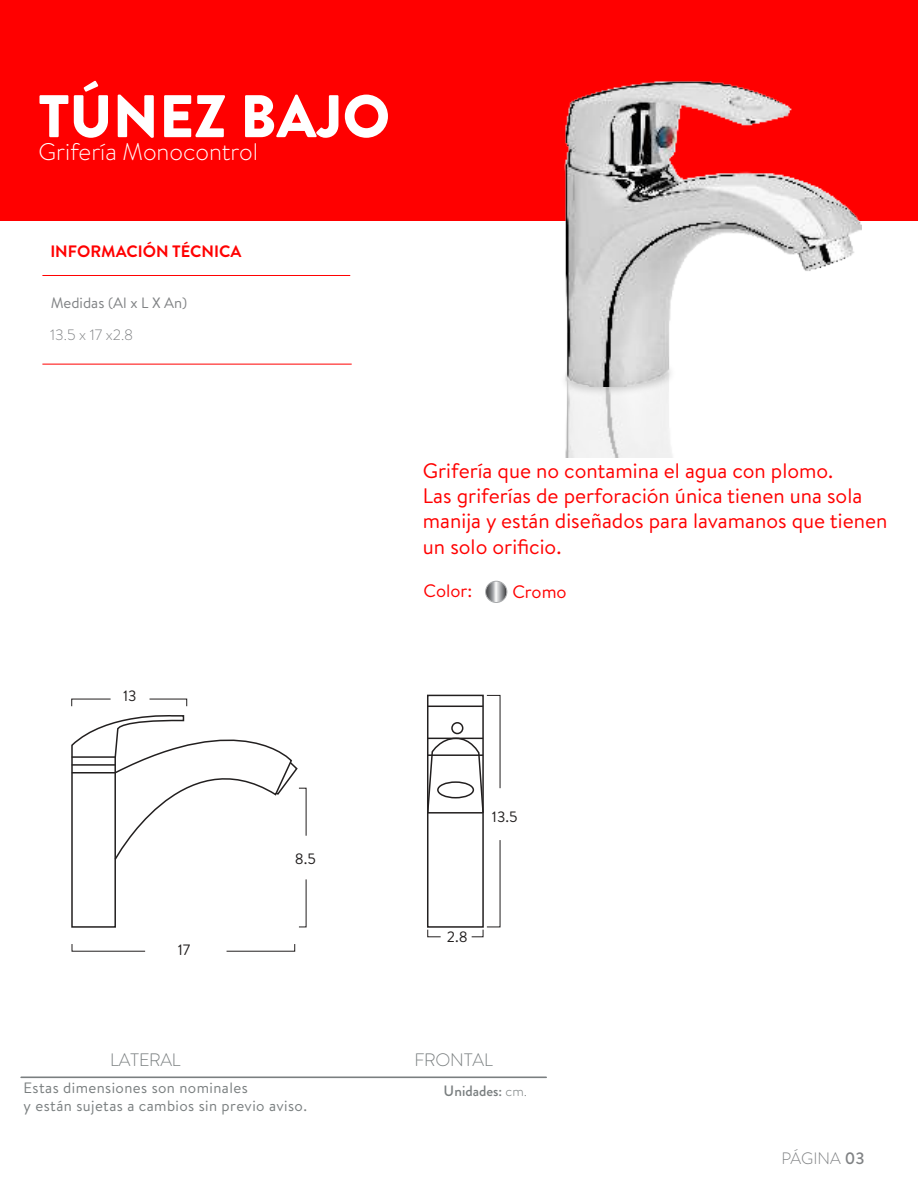
<style>
.page{position:relative;width:918px;height:1188px;background:#fff}
.page>*{position:absolute;margin:0;border:0;box-sizing:border-box;transform-origin:0 0}
.t1{font:900 60px "Brandon Grotesque";color:#fff}
.t2{font:300 24px "Brandon Text";color:#fff}
.t3{font:21px/25.2px "Brandon Text";color:#f00}
.t4{font:300 18px "Brandon Text";letter-spacing:-.015em;color:#7a7f80}
.t5{font:18px "Brandon Text";color:#f00}
.t6{font:700 16.5px "Brandon Text";color:#f00}
.t7{font:300 16.5px "Brandon Text";color:#808284}
.t8{font:15px "Brandon Text";letter-spacing:.025em;color:#797e7f}
.t9{font:15px "Brandon Text";color:#808284}
.t10{font:15px "Brandon Text";color:#221f1f}
.t11{font:500 15px "Brandon Grotesque";color:#797e7f}
.t12{font:300 15px "Brandon Text";color:#808284}
.s1{font-weight:300}
.s2{font-weight:500}
</style>
<div class="page">
<hr style="left:21px;top:1077px;width:525px;height:1px;background:#7a7f80">
<hr style="left:42px;top:364px;width:310px;height:1px;background:#f00">
<hr style="left:42px;top:275px;width:308px;height:1px;background:#f00">
<div style="left:0;top:0;width:918px;height:221px;background:#f00"></div>
<img style="left:565px;top:397px;width:108px;height:61px">
<img style="left:567px;top:387px;width:102px;height:10px">
<img style="left:564px;top:81px;width:298px;height:306px">
<img style="left:487px;top:581px;width:20px;height:20px">
<div style="left:485px;top:581px;width:22px;height:22px;border:1px solid #a7a9ab;border-radius:50%"></div>
<div style="left:427px;top:695px;width:57px;height:233px;border:2px solid #221f1f"></div>
<svg style="left:427px;top:929px;width:14px;height:9px"></svg>
<svg style="left:226px;top:944px;width:69px;height:8px"></svg>
<svg style="left:71px;top:698px;width:236px;height:230px"></svg>
<svg style="left:71px;top:944px;width:75px;height:8px"></svg>
<svg style="left:427px;top:695px;width:74px;height:119px"></svg>
<svg style="left:471px;top:839px;width:30px;height:99px"></svg>
<h1 class="t1" style="left:39px;top:81px;width:353px">TÚNEZ BAJO</h1>
<p class="t2" style="left:39px;top:138px;width:221px">Grifería Monocontrol</p>
<p class="t6" style="left:50px;top:241px;width:193px">INFORMACIÓN TÉCNICA</p>
<p class="t9" style="left:51px;top:298px;width:138px">Medidas (Al x L X An)</p>
<p class="t12" style="left:50px;top:327px;width:85px">13.5 x 17 x2.8</p>
<p class="t10" style="left:123px;top:690px;width:15px">13</p>
<p class="t10" style="left:178px;top:945px;width:14px">17</p>
<p class="t10" style="left:295px;top:853px;width:23px">8.5</p>
<p class="t3" style="left:423px;top:460px;width:466px">Grifería que no contamina el agua con plomo.<br>Las griferías de perforación única tienen una sola manija y están diseñados para lavamanos que tienen un solo orificio.</p>
<p class="t5" style="left:424px;top:584px;width:50px">Color:</p>
<p class="t5" style="left:512px;top:585px;width:56px">Cromo</p>
<p class="t10" style="left:492px;top:811px;width:27px">13.5</p>
<p class="t10" style="left:447px;top:931px;width:22px">2.8</p>
<p class="t4" style="left:110px;top:1050px;width:72px">LATERAL</p>
<p class="t4" style="left:414px;top:1050px;width:80px">FRONTAL</p>
<p class="t8" style="left:24px;top:1082px;width:226px">Estas dimensiones son nominales</p>
<p class="t11" style="left:444px;top:1082px;width:85px">Unidades: <span class="s1">cm.</span></p>
<p class="t8" style="left:24px;top:1100px;width:285px">y están sujetas a cambios sin previo aviso.</p>
<p class="t7" style="left:781px;top:1149px;width:85px">PÁGINA <span class="s2">03</span></p>
</div>
